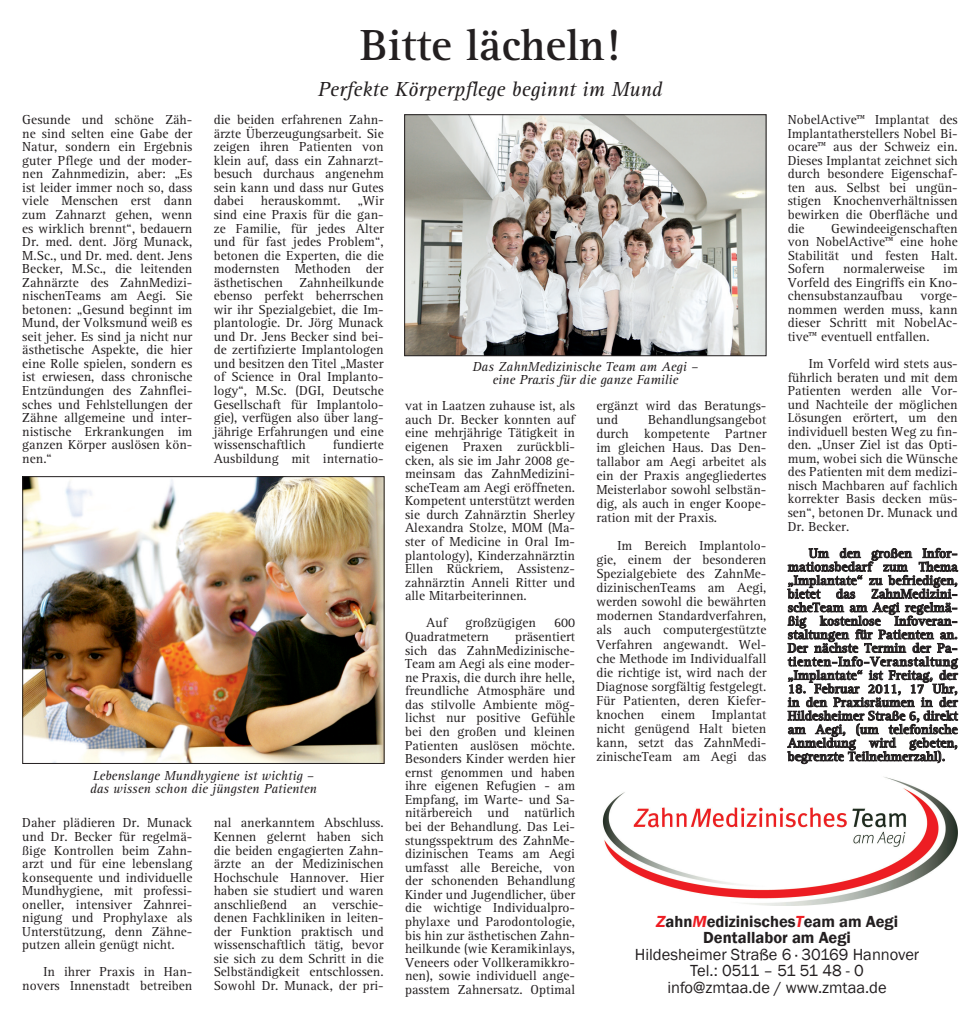
<style>
.page{position:relative;width:978px;height:1021px;background:#fff}
.page>*{position:absolute;margin:0;border:0;box-sizing:border-box;transform-origin:0 0}
.t1{font:700 45px "Rotis Serif";color:#231f20}
.t2{font:italic 21px "Rotis Serif";color:#231f20}
.t3{font:16.5px "Franklin Gothic";color:#231f20}
.t4{font:600 16.5px "Franklin Gothic";color:#231f20}
.t5{font:16.5px "Franklin Gothic";letter-spacing:-.04em;color:#231f20}
.t6{font:13.5px/13.5px "Rotis Serif";color:#231f20;text-align:justify}
.t7{font:700 13.5px/13.5px "Rotis Serif";color:#231f20;text-align:justify}
.t8{font:italic 13.5px "Rotis Serif";color:#231f20}
.s1{font-style:italic;color:#ee1d23}
</style>
<div class="page">
<svg style="left:787px;top:548px;width:171px;height:215px"></svg>
<img style="left:24px;top:478px;width:358px;height:283px">
<div style="left:22px;top:476px;width:362px;height:287px;border:1px solid #231f20"></div>
<img style="left:406px;top:116px;width:358px;height:238px">
<div style="left:404px;top:114px;width:362px;height:242px;border:1px solid #231f20"></div>
<img style="left:602px;top:777px;width:356px;height:128px">
<p class="t1" style="left:360px;top:19px;width:261px">Bitte lächeln!</p>
<p class="t2" style="left:318px;top:77px;width:346px">Perfekte Körperpflege beginnt im Mund</p>
<p class="t6" style="left:22px;top:113px;width:172px">Gesunde und schöne Zäh&shy;ne sind selten eine Gabe der Natur, sondern ein Ergebnis guter Pflege und der moder&shy;nen Zahnmedizin, aber: „Es ist leider immer noch so, dass viele Menschen erst dann zum Zahnarzt gehen, wenn es wirklich brennt“, bedauern Dr. med. dent. Jörg Munack, M.Sc., und Dr. med. dent. Jens Becker, M.Sc., die leitenden Zahnärzte des ZahnMedizi&shy;nischenTeams am Aegi. Sie betonen: „Gesund beginnt im Mund, der Volksmund weiß es seit jeher. Es sind ja nicht nur ästhetische Aspekte, die hier eine Rolle spielen, sondern es ist erwiesen, dass chronische Entzündungen des Zahnflei&shy;sches und Fehlstellungen der Zähne allgemeine und inter&shy;nistische Erkrankungen im ganzen Körper auslösen kön&shy;nen.“</p>
<p class="t6" style="left:214px;top:113px;width:172px">die beiden erfahrenen Zahn&shy;ärzte Überzeugungsarbeit. Sie zeigen ihren Patienten von klein auf, dass ein Zahnarzt&shy;besuch durchaus angenehm sein kann und dass nur Gutes dabei herauskommt. „Wir sind eine Praxis für die gan&shy;ze Familie, für jedes Alter und für fast jedes Problem“, betonen die Experten, die die modernsten Methoden der ästhetischen Zahnheilkunde ebenso perfekt beherrschen wir ihr Spezialgebiet, die Im&shy;plantologie. Dr. Jörg Munack und Dr. Jens Becker sind bei&shy;de zertifizierte Implantologen und besitzen den Titel „Master of Science in Oral Implanto&shy;logy“, M.Sc. (DGI, Deutsche Gesellschaft für Implantolo&shy;gie), verfügen also über lang&shy;jährige Erfahrungen und eine wissenschaftlich</p>
<p class="t6" style="left:214px;top:438px;width:172px;text-align:right">fundierte<br>Ausbildung mit internatio-</p>
<p class="t8" style="left:93px;top:767px;width:223px">Lebenslange Mundhygiene ist wichtig –</p>
<p class="t8" style="left:90px;top:781px;width:228px">das wissen schon die jüngsten Patienten</p>
<p class="t6" style="left:22px;top:816px;width:172px">Daher plädieren Dr. Munack und Dr. Becker für regelmä&shy;ßige Kontrollen beim Zahn&shy;arzt und für eine lebenslang konsequente und individuelle Mundhygiene, mit professi&shy;oneller, intensiver Zahnrei&shy;nigung und Prophylaxe als Unterstützung, denn Zähne&shy;putzen allein genügt nicht.</p>
<p class="t6" style="left:22px;top:965px;width:172px;text-align:right">In ihrer Praxis in Han&shy;novers Innenstadt betreiben</p>
<p class="t6" style="left:214px;top:816px;width:172px">nal anerkanntem Abschluss.<br>Kennen gelernt haben sich die beiden engagierten Zahn&shy;ärzte an der Medizinischen Hochschule Hannover. Hier haben sie studiert und waren anschließend an verschie&shy;denen Fachkliniken in leiten&shy;der Funktion praktisch und wissenschaftlich tätig, bevor sie sich zu dem Schritt in die Selbständigkeit entschlossen.<br>Sowohl Dr. Munack, der pri-</p>
<p class="t6" style="left:788px;top:113px;width:172px">NobelActive™ Implantat des Implantatherstellers Nobel Bi&shy;ocare™ aus der Schweiz ein.<br>Dieses Implantat zeichnet sich durch besondere Eigenschaf&shy;ten aus. Selbst bei ungün&shy;stigen Knochenverhältnissen bewirken die Oberfläche und die</p>
<p class="t6" style="left:788px;top:222px;width:172px;text-indent:43px">Gewindeeigenschaften von NobelActive™ eine hohe Stabilität und festen Halt.<br>Sofern</p>
<p class="t6" style="left:843px;top:262px;width:83px">normalerweise</p>
<p class="t6" style="left:788px;top:262px;width:172px;text-indent:156px">im Vorfeld des Eingriffs ein Kno&shy;chensubstanzaufbau</p>
<p class="t6" style="left:788px;top:289px;width:172px;text-indent:133px">vorge&shy;nommen werden muss, kann dieser Schritt mit NobelAc&shy;tive™ eventuell entfallen.</p>
<p class="t6" style="left:788px;top:357px;width:172px;text-indent:21px">Im Vorfeld wird stets aus&shy;führlich beraten und mit dem Patienten werden alle Vor&shy;und Nachteile der möglichen Lösungen erörtert, um den individuell besten Weg zu fin&shy;den. „Unser Ziel ist das Opti&shy;mum, wobei sich die Wünsche des Patienten mit dem medizi&shy;nisch Machbaren auf fachlich korrekter Basis decken müs&shy;sen“, betonen Dr. Munack und Dr. Becker.</p>
<p class="t7" style="left:788px;top:546px;width:172px;text-indent:21px">Um den großen Infor&shy;mationsbedarf zum Thema „Implantate“ zu befriedigen, bietet das ZahnMedizini&shy;scheTeam am Aegi regelmä&shy;ßig kostenlose Infoveran&shy;staltungen für Patienten an.<br>Der nächste Termin der Pa&shy;tienten-Info-Veranstaltung „Implantate“ ist Freitag, der</p>
<p class="t7" style="left:788px;top:682px;width:172px">18. Februar 2011, 17 Uhr, in den Praxisräumen in der Hildesheimer Straße 6, direkt am Aegi, (um telefonische Anmeldung wird gebeten, begrenzte Teilnehmerzahl).</p>
<p class="t8" style="left:473px;top:359px;width:227px">Das ZahnMedizinische Team am Aegi –</p>
<p class="t8" style="left:492px;top:372px;width:187px">eine Praxis für die ganze Familie</p>
<p class="t6" style="left:405px;top:399px;width:172px">vat in Laatzen zuhause ist, als auch Dr. Becker konnten auf eine mehrjährige Tätigkeit in eigenen Praxen zurückbli&shy;cken, als sie im Jahr 2008 ge&shy;meinsam das ZahnMedizini&shy;scheTeam am Aegi eröffneten.<br>Kompetent unterstützt werden sie durch Zahnärztin Sherley Alexandra Stolze, MOM (Ma&shy;ster of Medicine in Oral Im&shy;plantology), Kinderzahnärztin Ellen Rückriem, Assistenz&shy;zahnärztin Anneli Ritter und alle Mitarbeiterinnen.</p>
<p class="t6" style="left:426px;top:616px;width:23px">Auf</p>
<p class="t6" style="left:466px;top:616px;width:72px">großzügigen</p>
<p class="t6" style="left:554px;top:616px;width:23px">600</p>
<p class="t6" style="left:405px;top:630px;width:86px">Quadratmetern</p>
<p class="t6" style="left:596px;top:399px;width:172px;line-height:14px">ergänzt wird das Beratungs&shy;und</p>
<p class="t6" style="left:596px;top:413px;width:172px;line-height:14px;text-indent:52px">Behandlungsangebot durch kompetente Partner im gleichen Haus. Das Den&shy;tallabor am Aegi arbeitet als ein der Praxis angegliedertes Meisterlabor sowohl selbstän&shy;dig, als auch in enger Koope&shy;ration mit der Praxis.</p>
<p class="t6" style="left:596px;top:539px;width:172px;line-height:14px;text-indent:21px">Im Bereich Implantolo&shy;gie, einem der besonderen Spezialgebiete des ZahnMe&shy;dizinischenTeams am Aegi, werden sowohl die bewährten modernen Standardverfahren, als auch computergestützte Verfahren angewandt. Wel&shy;che Methode im Individualfall die richtige ist, wird nach der Diagnose sorgfältig festgelegt.<br>Für Patienten, deren Kiefer&shy;knochen einem Implantat nicht genügend Halt bieten kann, setzt das ZahnMedi&shy;zinischeTeam am Aegi das</p>
<p class="t6" style="left:405px;top:630px;width:172px;text-indent:110px">präsentiert sich das ZahnMedizinische-Team am Aegi als eine moder&shy;ne Praxis, die durch ihre helle, freundliche Atmosphäre und das stilvolle Ambiente mög&shy;lichst nur positive Gefühle bei den großen und kleinen Patienten auslösen möchte.<br>Besonders Kinder werden hier ernst genommen und haben ihre eigenen Refugien - am Empfang, im Warte- und Sa&shy;nitärbereich und natürlich bei der Behandlung. Das Lei&shy;stungsspektrum des ZahnMe&shy;dizinischen Teams am Aegi umfasst alle Bereiche, von der schonenden Behandlung Kinder und Jugendlicher, über die wichtige Individualpro&shy;phylaxe und Parodontologie, bis hin zur ästhetischen Zahn&shy;heilkunde (wie Keramikinlays, Veneers oder Vollkeramikkro&shy;nen), sowie individuell ange&shy;passtem Zahnersatz. Optimal</p>
<p class="t4" style="left:656px;top:911px;width:244px"><span class="s1">Z</span>ahn<span class="s1">M</span>edizinisches<span class="s1">T</span>eam am Aegi</p>
<p class="t4" style="left:703px;top:927px;width:149px">Dentallabor am Aegi</p>
<p class="t3" style="left:635px;top:944px;width:286px">Hildesheimer Straße 6 · 30169 Hannover</p>
<p class="t5" style="left:690px;top:960px;width:175px">Tel.: 0511 – 51 51 48 - 0</p>
<p class="t3" style="left:667px;top:977px;width:221px">info@zmtaa.de / www.zmtaa.de</p>
</div>
